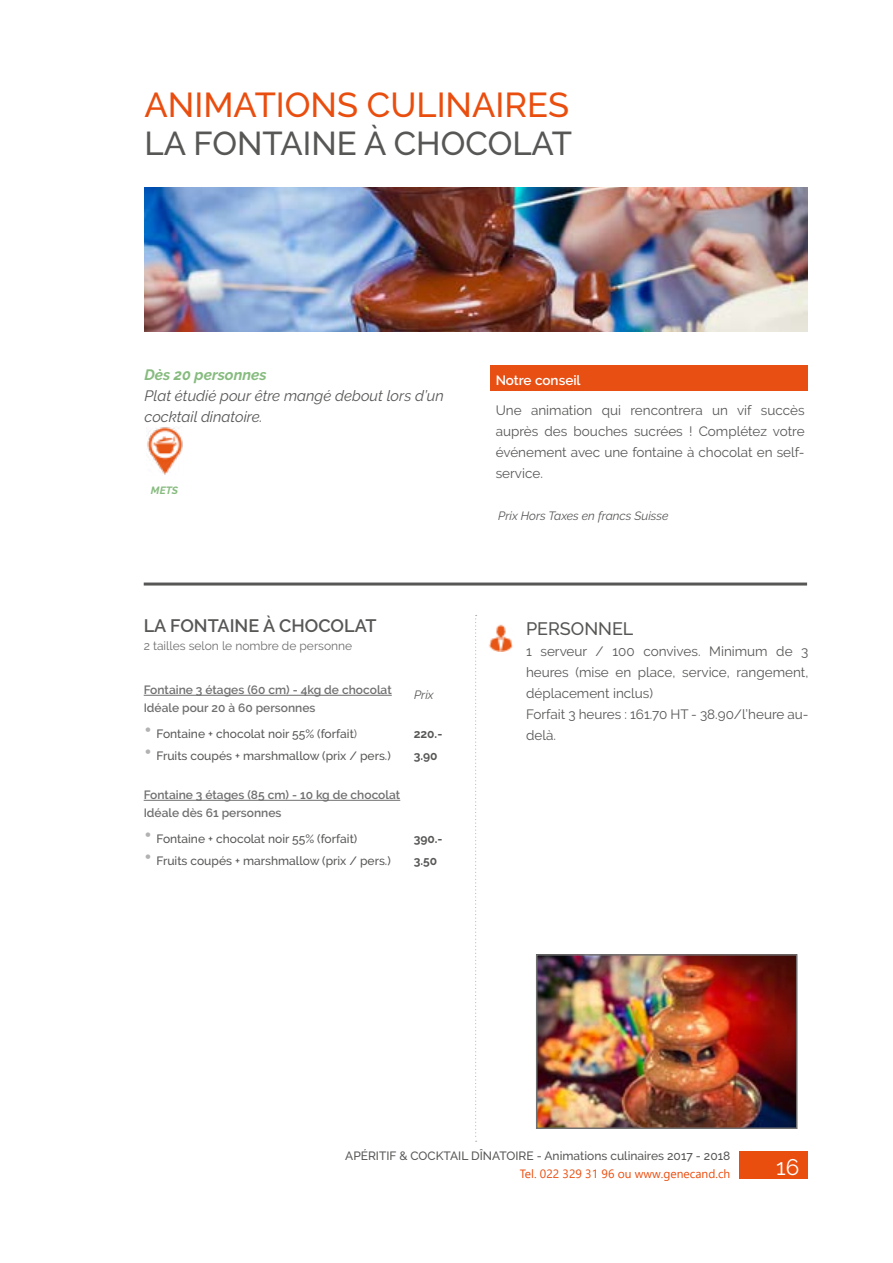
<style>
.page{position:relative;width:893px;height:1263px;background:#fff}
.page>*{position:absolute;margin:0;border:0;box-sizing:border-box;transform-origin:0 0}
.t1{font:500 34.5px "Raleway";color:#e94e0f}
.t2{font:500 33px "Raleway";color:#575756}
.t3{font:22.5px "Raleway";color:#fff}
.t4{font:600 18px "Raleway";color:#575756}
.t5{font:500 18px "Raleway";color:#575756}
.t6{font:italic 15px/21px "Raleway";color:#575756}
.t7{font:italic 700 15px "Raleway";color:#86bb7e}
.t8{font:13.5px/21px "Raleway";color:#575756;text-align:justify}
.t9{font:600 13.5px "Raleway";color:#fff}
.t10{font:500 12px "Raleway";color:#575756}
.t11{font:600 12px/18px "Raleway";color:#706f6f}
.t12{font:12px "Segoe UI";color:#e94e0f}
.t13{font:12px "Raleway";color:#706f6f}
.t14{font:italic 12px "Raleway";color:#575756}
.t15{font:700 12px "Raleway";color:#575756}
.t16{font:italic 700 10.5px "Raleway";color:#86bb7e}
.s1{font-size:24px;color:#b3b2b2}
.s2{font-weight:400}
</style>
<div class="page">
<div style="left:740px;top:1151px;width:68px;height:28px;background:#e94e0f"></div>
<img style="left:145px;top:187px;width:663px;height:145px">
<svg style="left:475px;top:615px;width:2px;height:527px"></svg>
<hr style="left:144px;top:582px;width:663px;height:3px;background:#575756">
<div style="left:490px;top:366px;width:318px;height:25px;background:#e84f13"></div>
<img style="left:539px;top:957px;width:255px;height:169px">
<div style="left:536px;top:954px;width:261px;height:175px;border:2px solid #706f6f"></div>
<hr style="left:144px;top:695px;width:248px;height:1px;background:#706f6f">
<hr style="left:144px;top:800px;width:256px;height:1px;background:#706f6f">
<img style="left:488px;top:624px;width:25px;height:27px">
<img style="left:146px;top:427px;width:37px;height:48px">
<h1 class="t1" style="left:145px;top:85px;width:426px">ANIMATIONS CULINAIRES</h1>
<h2 class="t2" style="left:145px;top:124px;width:429px">LA FONTAINE À CHOCOLAT</h2>
<p class="t7" style="left:145px;top:366px;width:124px">Dès 20 personnes</p>
<p class="t6" style="left:145px;top:385px;width:301px">Plat étudié pour être mangé debout lors d’un cocktail dinatoire.</p>
<p class="t16" style="left:151px;top:484px;width:29px">METS</p>
<h3 class="t4" style="left:144px;top:615px;width:234px">LA FONTAINE À CHOCOLAT</h3>
<p class="t13" style="left:144px;top:639px;width:210px">2 tailles selon le nombre de personne</p>
<p class="t11" style="left:144px;top:681px;width:250px">Fontaine 3 étages (60 cm) - 4kg de chocolat<br>Idéale pour 20 à 60 personnes</p>
<p class="t10" style="left:144px;top:727px;width:215px"><span class="s1">•</span> Fontaine + chocolat noir 55% (forfait<span class="s2">)</span></p>
<p class="t15" style="left:414px;top:727px;width:30px">220.-</p>
<p class="t10" style="left:144px;top:749px;width:249px"><span class="s1">•</span> Fruits coupés + marshmallow (prix / pers.)</p>
<p class="t15" style="left:414px;top:749px;width:25px">3.90</p>
<p class="t11" style="left:144px;top:786px;width:258px">Fontaine 3 étages (85 cm) - 10 kg de chocolat<br>Idéale dès 61 personnes</p>
<p class="t10" style="left:144px;top:832px;width:215px"><span class="s1">•</span> Fontaine + chocolat noir 55% (forfait)</p>
<p class="t15" style="left:414px;top:832px;width:30px">390.-</p>
<p class="t10" style="left:144px;top:854px;width:249px"><span class="s1">•</span> Fruits coupés + marshmallow (prix / pers.)</p>
<p class="t15" style="left:414px;top:854px;width:25px">3.50</p>
<p class="t14" style="left:414px;top:687px;width:21px">Prix</p>
<p class="t9" style="left:496px;top:373px;width:87px">Notre conseil</p>
<p class="t8" style="left:496px;top:400px;width:310px">Une animation qui rencontrera un vif succès auprès des bouches sucrées ! Complétez votre événement avec une fontaine à chocolat en self&shy;service.</p>
<p class="t14" style="left:498px;top:508px;width:172px">Prix Hors Taxes en francs Suisse</p>
<h3 class="t5" style="left:526px;top:618px;width:109px">PERSONNEL</h3>
<p class="t8" style="left:526px;top:640px;width:284px;text-align:left">1 serveur / 100 convives. Minimum de 3 heures (mise en place, service, rangement, déplacement inclus)<br>Forfait 3 heures : 161.70 HT - 38.90/l’heure au&shy;delà.</p>
<p class="t10" style="left:345px;top:1149px;width:387px">APÉRITIF &amp; COCKTAIL DÎNATOIRE - Animations culinaires 2017 - 2018</p>
<p class="t12" style="left:520px;top:1162px;width:212px">Tel. 022 329 31 96 ou www.genecand.ch</p>
<h3 class="t3" style="left:776px;top:1154px;width:25px">16</h3>
</div>
